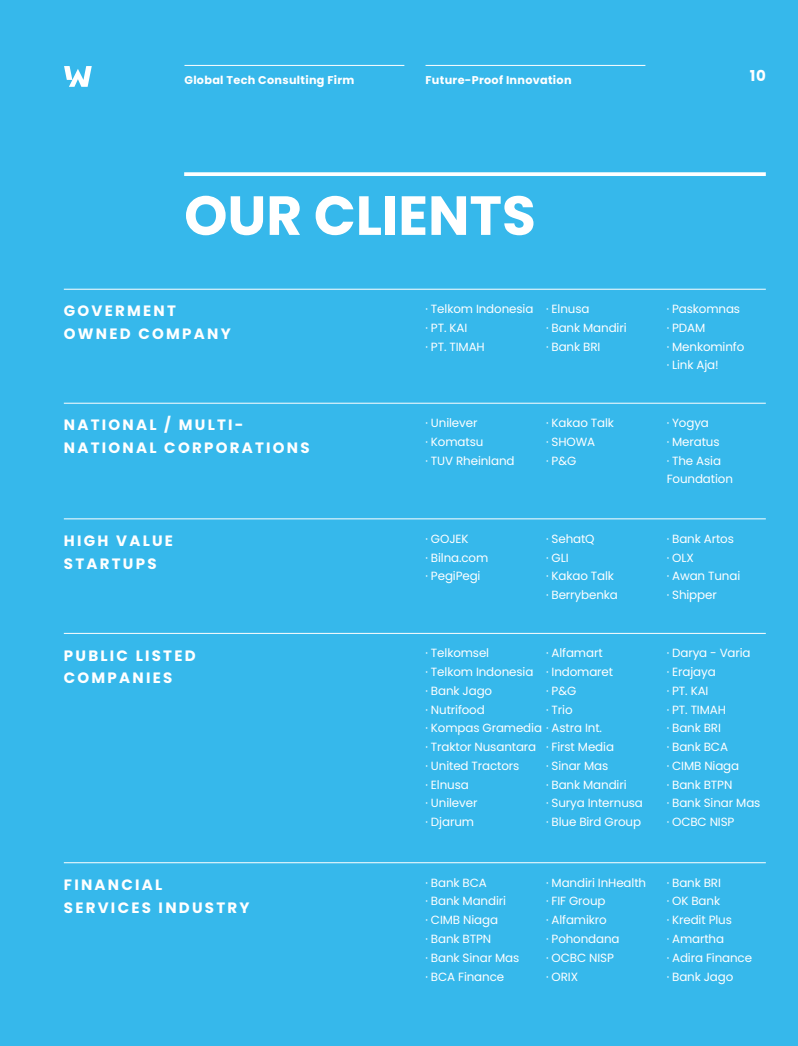
<style>
.page{position:relative;width:798px;height:1046px;background:#fff}
.page>*{position:absolute;margin:0;border:0;box-sizing:border-box;transform-origin:0 0}
.t1{font:700 55px "Poppins";color:#fff}
.t2{font:700 15px "Poppins";letter-spacing:.15em;color:#fff}
.t3{font:11.88px/18.8px "Poppins";letter-spacing:-.01em;color:#fff}
.t4{font:700 11.25px "Poppins";letter-spacing:.025em;color:#fff}
</style>
<div class="page">
<div style="left:0;top:0;width:797px;height:1045px;background:#36b8eb"></div>
<svg style="left:184px;top:172px;width:581px;height:4px;background:#f1f9fd"></svg>
<hr style="left:64px;top:289px;width:701px;height:1px;background:#fff">
<hr style="left:64px;top:862px;width:701px;height:1px;background:#fff">
<hr style="left:64px;top:403px;width:701px;height:1px;background:#fff">
<hr style="left:64px;top:518px;width:701px;height:1px;background:#fff">
<hr style="left:64px;top:633px;width:701px;height:1px;background:#fff">
<hr style="left:184px;top:65px;width:220px;height:1px;background:#fff">
<hr style="left:425px;top:65px;width:220px;height:1px;background:#fff">
<svg style="left:64px;top:66px;width:28px;height:21px"></svg>
<p class="t4" style="left:184px;top:73px;width:171px">Global Tech Consulting Firm</p>
<p class="t4" style="left:425px;top:73px;width:147px">Future-Proof Innovation</p>
<p class="t2" style="left:749px;top:67px;width:18px">10</p>
<p class="t1" style="left:184px;top:184px;width:353px">OUR CLIENTS</p>
<p class="t2" style="left:64px;top:302px;width:114px">GOVERMENT</p>
<p class="t2" style="left:64px;top:325px;width:168px">OWNED COMPANY</p>
<p class="t3" style="left:425px;top:300px;width:109px">· Telkom Indonesia</p>
<p class="t3" style="left:425px;top:318px;width:43px">· PT. KAI</p>
<p class="t3" style="left:425px;top:337px;width:61px">· PT. TIMAH</p>
<p class="t3" style="left:546px;top:300px;width:45px">· Elnusa</p>
<p class="t3" style="left:546px;top:318px;width:82px">· Bank Mandiri</p>
<p class="t3" style="left:546px;top:337px;width:56px">· Bank BRI</p>
<p class="t3" style="left:666px;top:300px;width:75px">· Paskomnas</p>
<p class="t3" style="left:666px;top:318px;width:40px">· PDAM</p>
<p class="t3" style="left:666px;top:337px;width:79px">· Menkominfo</p>
<p class="t3" style="left:666px;top:356px;width:53px">· Link Aja!</p>
<p class="t2" style="left:64px;top:416px;width:181px">NATIONAL / MULTI-</p>
<p class="t2" style="left:64px;top:439px;width:247px">NATIONAL CORPORATIONS</p>
<p class="t3" style="left:425px;top:413px;width:53px">· Unilever</p>
<p class="t3" style="left:425px;top:432px;width:59px">· Komatsu</p>
<p class="t3" style="left:425px;top:451px;width:90px">· TUV Rheinland</p>
<p class="t3" style="left:546px;top:413px;width:69px">· Kakao Talk</p>
<p class="t3" style="left:546px;top:432px;width:51px">· SHOWA</p>
<p class="t3" style="left:546px;top:451px;width:32px">· P&amp;G</p>
<p class="t3" style="left:666px;top:413px;width:44px">· Yogya</p>
<p class="t3" style="left:666px;top:432px;width:54px">· Meratus</p>
<p class="t3" style="left:666px;top:451px;width:68px">· The Asia<br>Foundation</p>
<p class="t2" style="left:64px;top:532px;width:111px">HIGH VALUE</p>
<p class="t2" style="left:64px;top:554px;width:94px">STARTUPS</p>
<p class="t3" style="left:425px;top:529px;width:45px">· GOJEK</p>
<p class="t3" style="left:425px;top:548px;width:64px">· Bilna.com</p>
<p class="t3" style="left:425px;top:566px;width:56px">· PegiPegi</p>
<p class="t3" style="left:546px;top:529px;width:50px">· SehatQ</p>
<p class="t3" style="left:546px;top:548px;width:24px">· GLI</p>
<p class="t3" style="left:546px;top:566px;width:69px">· Kakao Talk</p>
<p class="t3" style="left:546px;top:585px;width:73px">· Berrybenka</p>
<p class="t3" style="left:666px;top:529px;width:69px">· Bank Artos</p>
<p class="t3" style="left:666px;top:548px;width:29px">· OLX</p>
<p class="t3" style="left:666px;top:566px;width:75px">· Awan Tunai</p>
<p class="t3" style="left:666px;top:585px;width:52px">· Shipper</p>
<p class="t2" style="left:64px;top:646px;width:133px">PUBLIC LISTED</p>
<p class="t2" style="left:64px;top:669px;width:110px">COMPANIES</p>
<p class="t3" style="left:546px;top:643px;width:58px">· Alfamart</p>
<p class="t3" style="left:546px;top:662px;width:69px">· Indomaret</p>
<p class="t3" style="left:546px;top:681px;width:32px">· P&amp;G · Trio</p>
<p class="t3" style="left:546px;top:737px;width:69px">· First Media</p>
<p class="t3" style="left:546px;top:756px;width:64px">· Sinar Mas</p>
<p class="t3" style="left:546px;top:775px;width:82px">· Bank Mandiri</p>
<p class="t3" style="left:546px;top:793px;width:98px">· Surya Internusa</p>
<p class="t3" style="left:546px;top:812px;width:96px">· Blue Bird Group</p>
<p class="t3" style="left:425px;top:643px;width:65px">· Telkomsel</p>
<p class="t3" style="left:425px;top:662px;width:109px">· Telkom Indonesia</p>
<p class="t3" style="left:425px;top:681px;width:68px">· Bank Jago</p>
<p class="t3" style="left:425px;top:700px;width:61px">· Nutrifood</p>
<p class="t3" style="left:425px;top:718px;width:178px">· Kompas Gramedia · Astra Int.</p>
<p class="t3" style="left:425px;top:737px;width:112px">· Traktor Nusantara</p>
<p class="t3" style="left:425px;top:756px;width:95px">· United Tractors</p>
<p class="t3" style="left:425px;top:775px;width:45px">· Elnusa</p>
<p class="t3" style="left:425px;top:793px;width:53px">· Unilever</p>
<p class="t3" style="left:425px;top:812px;width:50px">· Djarum</p>
<p class="t3" style="left:666px;top:643px;width:85px">· Darya - Varia</p>
<p class="t3" style="left:666px;top:662px;width:50px">· Erajaya</p>
<p class="t3" style="left:666px;top:681px;width:43px">· PT. KAI</p>
<p class="t3" style="left:666px;top:700px;width:61px">· PT. TIMAH</p>
<p class="t3" style="left:666px;top:718px;width:56px">· Bank BRI</p>
<p class="t3" style="left:666px;top:737px;width:63px">· Bank BCA</p>
<p class="t3" style="left:666px;top:756px;width:74px">· CIMB Niaga</p>
<p class="t3" style="left:666px;top:775px;width:67px">· Bank BTPN</p>
<p class="t3" style="left:666px;top:793px;width:95px">· Bank Sinar Mas</p>
<p class="t3" style="left:666px;top:812px;width:69px">· OCBC NISP</p>
<p class="t2" style="left:64px;top:875px;width:100px">FINANCIAL</p>
<p class="t2" style="left:64px;top:898px;width:187px">SERVICES INDUSTRY</p>
<p class="t3" style="left:425px;top:873px;width:63px">· Bank BCA</p>
<p class="t3" style="left:425px;top:891px;width:82px">· Bank Mandiri</p>
<p class="t3" style="left:425px;top:910px;width:74px">· CIMB Niaga</p>
<p class="t3" style="left:425px;top:929px;width:67px">· Bank BTPN</p>
<p class="t3" style="left:425px;top:948px;width:95px">· Bank Sinar Mas</p>
<p class="t3" style="left:425px;top:966px;width:80px">· BCA Finance</p>
<p class="t3" style="left:546px;top:873px;width:101px">· Mandiri InHealth</p>
<p class="t3" style="left:546px;top:891px;width:61px">· FIF Group</p>
<p class="t3" style="left:546px;top:910px;width:62px">· Alfamikro</p>
<p class="t3" style="left:546px;top:929px;width:75px">· Pohondana</p>
<p class="t3" style="left:546px;top:948px;width:69px">· OCBC NISP</p>
<p class="t3" style="left:546px;top:966px;width:33px">· ORIX</p>
<p class="t3" style="left:666px;top:873px;width:56px">· Bank BRI</p>
<p class="t3" style="left:666px;top:891px;width:55px">· OK Bank</p>
<p class="t3" style="left:666px;top:910px;width:67px">· Kredit Plus</p>
<p class="t3" style="left:666px;top:929px;width:59px">· Amartha</p>
<p class="t3" style="left:666px;top:948px;width:87px">· Adira Finance</p>
<p class="t3" style="left:666px;top:966px;width:68px">· Bank Jago</p>
</div>
